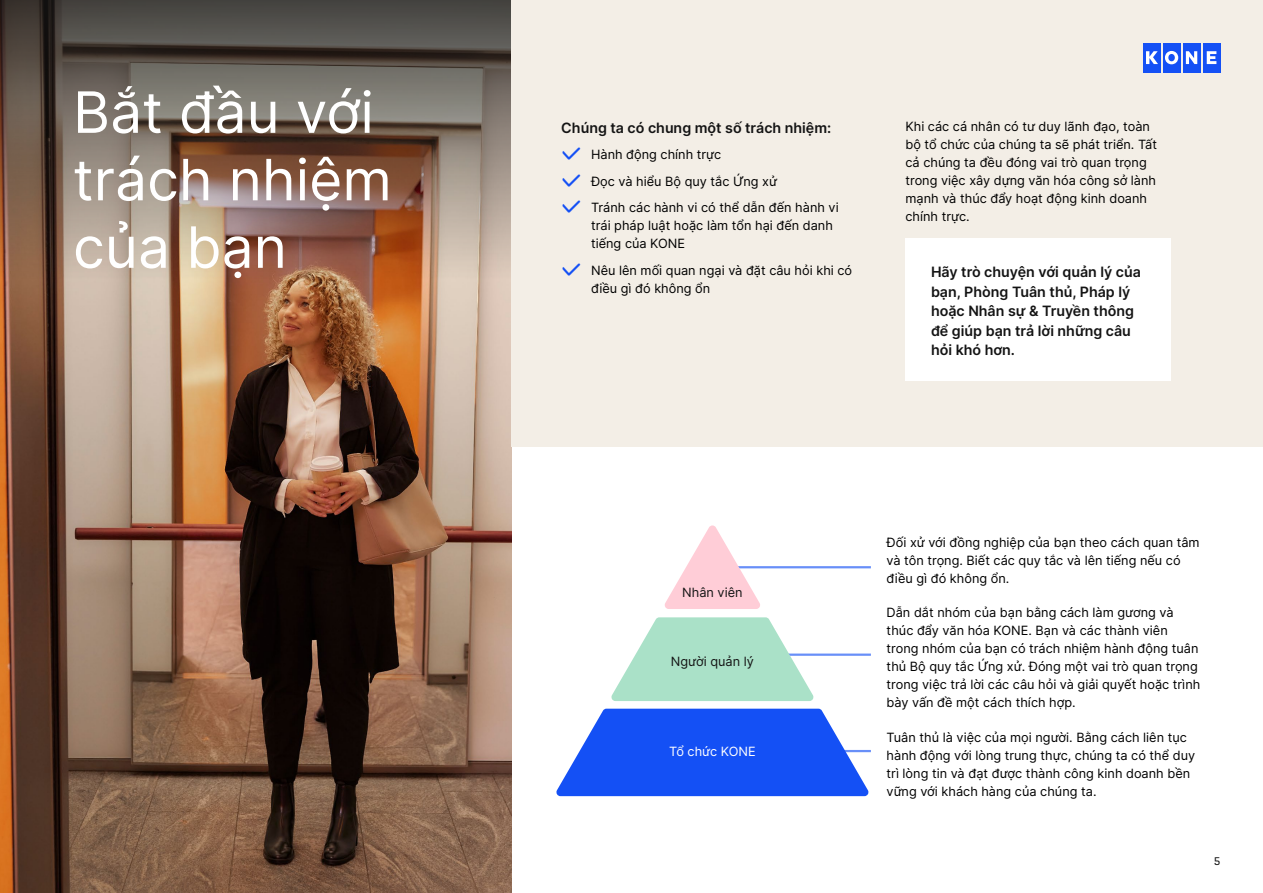
<style>
.page{position:relative;width:1263px;height:893px;background:#fff}
.page>*{position:absolute;margin:0;border:0;box-sizing:border-box;transform-origin:0 0}
.t1{font:57px/67.5px "Inter";color:#fff}
.t2{font:600 14.25px/19.5px "Inter";color:#141414}
.t3{font:12.75px/18px "Inter";color:#000}
.t4{font:12.75px "Inter";color:#141414}
.t5{font:12.75px "Inter";color:#fff}
.t6{font:12px "KONE Information";color:#141414}
.s1{font-family:"KONE Information";font-size:28.5px;color:#1450f5}
</style>
<div class="page">
<hr style="left:724px;top:566px;width:147px;height:2px;background:#4373f7">
<hr style="left:724px;top:653px;width:147px;height:3px;background:#4373f7">
<hr style="left:724px;top:750px;width:147px;height:2px;background:#4373f7">
<svg style="left:664px;top:525px;width:97px;height:84px"></svg>
<svg style="left:611px;top:617px;width:203px;height:84px"></svg>
<svg style="left:556px;top:709px;width:313px;height:87px;background:#3669f6"></svg>
<img style="left:0;top:281px;width:511px;height:612px">
<img style="left:0;top:0;width:511px;height:281px">
<div style="left:511px;top:0;width:752px;height:446px;background:#f3eee6"></div>
<div style="left:1143px;top:43px;width:17px;height:30px;background:#1450f5"></div>
<div style="left:1163px;top:43px;width:17px;height:30px;background:#1450f5"></div>
<div style="left:1183px;top:43px;width:17px;height:30px;background:#1450f5"></div>
<div style="left:1203px;top:43px;width:17px;height:30px;background:#1450f5"></div>
<svg style="left:1146px;top:51px;width:12px;height:13px"></svg>
<svg style="left:1186px;top:51px;width:11px;height:13px"></svg>
<svg style="left:1165px;top:51px;width:13px;height:13px"></svg>
<svg style="left:1207px;top:51px;width:9px;height:13px"></svg>
<div style="left:905px;top:238px;width:266px;height:143px;background:#fff"></div>
<h1 class="t1" style="left:73px;top:77px;width:320px">Bắt đầu với trách nhiệm của bạn</h1>
<p class="t2" style="left:561px;top:118px;width:271px">Chúng ta có chung một số trách nhiệm:</p>
<p class="t3" style="left:561px;top:145px;width:161px"><span class="s1">✓</span> Hành động chính trực</p>
<p class="t3" style="left:561px;top:172px;width:217px"><span class="s1">✓</span> Đọc và hiểu Bộ quy tắc Ứng xử</p>
<p class="t3" style="left:591px;top:198px;width:249px;text-indent:-30px"><span class="s1">✓</span> Tránh các hành vi có thể dẫn đến hành vi trái pháp luật hoặc làm tổn hại đến danh tiếng của KONE</p>
<p class="t3" style="left:591px;top:261px;width:263px;text-indent:-30px"><span class="s1">✓</span> Nêu lên mối quan ngại và đặt câu hỏi khi có điều gì đó không ổn</p>
<p class="t3" style="left:905px;top:117px;width:253px">Khi các cá nhân có tư duy lãnh đạo, toàn bộ tổ chức của chúng ta sẽ phát triển. Tất cả chúng ta đều đóng vai trò quan trọng trong việc xây dựng văn hóa công sở lành mạnh và thúc đẩy hoạt động kinh doanh chính trực.</p>
<p class="t2" style="left:931px;top:262px;width:211px">Hãy trò chuyện với quản lý của bạn, Phòng Tuân thủ, Pháp lý hoặc Nhân sự &amp; Truyền thông để giúp bạn trả lời những câu hỏi khó hơn.</p>
<p class="t4" style="left:682px;top:583px;width:62px">Nhân viên</p>
<p class="t4" style="left:671px;top:652px;width:85px">Người quản lý</p>
<p class="t5" style="left:669px;top:742px;width:88px">Tổ chức KONE</p>
<p class="t3" style="left:887px;top:533px;width:315px">Đối xử với đồng nghiệp của bạn theo cách quan tâm và tôn trọng. Biết các quy tắc và lên tiếng nếu có điều gì đó không ổn.</p>
<p class="t3" style="left:887px;top:603px;width:315px">Dẫn dắt nhóm của bạn bằng cách làm gương và thúc đẩy văn hóa KONE. Bạn và các thành viên trong nhóm của bạn có trách nhiệm hành động tuân thủ Bộ quy tắc Ứng xử. Đóng một vai trò quan trọng trong việc trả lời các câu hỏi và giải quyết hoặc trình bày vấn đề một cách thích hợp.</p>
<p class="t3" style="left:887px;top:728px;width:310px">Tuân thủ là việc của mọi người. Bằng cách liên tục hành động với lòng trung thực, chúng ta có thể duy trì lòng tin và đạt được thành công kinh doanh bền vững với khách hàng của chúng ta.</p>
<p class="t6" style="left:1214px;top:853px;width:8px">5</p>
</div>
